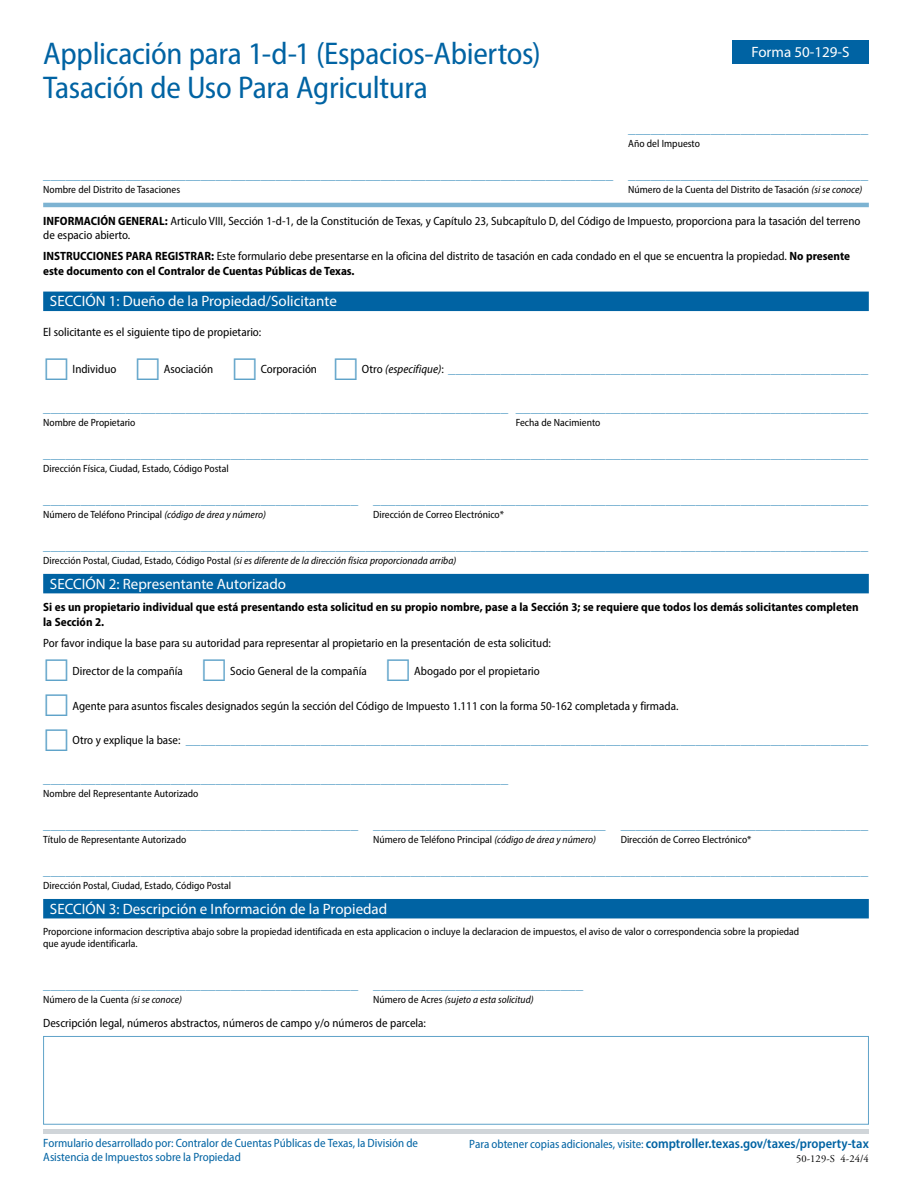
<style>
.page{position:relative;width:918px;height:1188px;background:#fff}
.page>*{position:absolute;margin:0;border:0;box-sizing:border-box;transform-origin:0 0}
.t1{font:semi-condensed 31.5px/34.5px "Myriad Pro";letter-spacing:-.01em;color:#0063a3}
.t2{font:semi-condensed 15px "Myriad Pro";color:#5fa3c9}
.t3{font:15px "Myriad Pro";color:#fff}
.t4{font:600 semi-condensed 13.5px "Myriad Pro";color:#0063a3}
.t5{font:semi-condensed 12px/14.4px "Myriad Pro";color:#000}
.t6{font:700 semi-condensed 12px/14.4px "Myriad Pro";color:#000}
.t7{font:semi-condensed 12px/14.4px "Myriad Pro";color:#0063a3}
.t8{font:semi-condensed 10.5px/12.6px "Myriad Pro";color:#000}
.t9{font:italic semi-condensed 10.5px "Myriad Pro";color:#000}
.t10{font:10.5px "Adobe Garamond Pro";letter-spacing:.01em;color:#000}
.s1{font-style:italic}
.s2{font-weight:700}
.s3{font-size:12px;color:#000}
.s4{font-style:italic;font-size:12px;color:#000}
.s5{font-style:normal}
.s6{font-weight:400;font-size:12px}
</style>
<div class="page">
<hr style="left:43px;top:203px;width:826px;height:4px;background:#7db3d2">
<div style="left:43px;top:292px;width:826px;height:19px;background:#0063a3"></div>
<div style="left:43px;top:574px;width:826px;height:19px;background:#0063a3"></div>
<div style="left:43px;top:899px;width:826px;height:19px;background:#0063a3"></div>
<div style="left:43px;top:1036px;width:826px;height:89px;border:1px solid #5fa3c9"></div>
<hr style="left:43px;top:1129px;width:826px;height:4px;background:#d0d5d9">
<div style="left:732px;top:40px;width:137px;height:24px;background:#0063a3"></div>
<h1 class="t1" style="left:43px;top:36px;width:499px">Applicación para 1-d-1 (Espacios-Abiertos)<br>Tasación de Uso Para Agricultura</h1>
<p class="t3" style="left:752px;top:43px;width:100px">Forma 50-129-S</p>
<p class="t2" style="left:628px;top:119px;width:241px">________________________________</p>
<p class="t8" style="left:628px;top:137px;width:73px">Año del Impuesto</p>
<p class="t2" style="left:43px;top:165px;width:826px">____________________________________________________________________________ ________________________________</p>
<p class="t8" style="left:43px;top:183px;width:139px">Nombre del Distrito de Tasaciones</p>
<p class="t8" style="left:628px;top:183px;width:236px">Número de la Cuenta del Distrito de Tasación <span class="s1">(si se conoce)</span></p>
<p class="t5" style="left:43px;top:213px;width:819px"><span class="s2">INFORMACIÓN GENERAL:</span> Articulo VIII, Sección 1-d-1, de la Constitución de Texas, y Capítulo 23, Subcapítulo D, del Código de Impuesto, proporciona para la tasación del terreno de espacio abierto.</p>
<p class="t5" style="left:43px;top:249px;width:808px"><span class="s2">INSTRUCCIONES PARA REGISTRAR:</span> Este formulario debe presentarse en la oficina del distrito de tasación en cada condado en el que se encuentra la propiedad. <span class="s2">No presente este documento con el Contralor de Cuentas Públicas de Texas.</span></p>
<p class="t3" style="left:50px;top:292px;width:288px">SECCIÓN 1: Dueño de la Propiedad/Solicitante</p>
<p class="t5" style="left:43px;top:324px;width:220px">El solicitante es el siguiente tipo de propietario:</p>
<p class="t5" style="left:73px;top:362px;width:45px">Individuo</p>
<p class="t5" style="left:164px;top:362px;width:51px">Asociación</p>
<p class="t5" style="left:261px;top:362px;width:58px">Corporación</p>
<p class="t2" style="left:362px;top:359px;width:508px"><span class="s3">Otro</span> <span class="s4">(especifique)</span><span class="s3">:</span> ________________________________________________________</p>
<p class="t2" style="left:43px;top:398px;width:826px">______________________________________________________________ _______________________________________________</p>
<p class="t8" style="left:43px;top:416px;width:94px">Nombre de Propietario</p>
<p class="t8" style="left:516px;top:416px;width:86px">Fecha de Nacimiento</p>
<p class="t2" style="left:43px;top:444px;width:826px">______________________________________________________________________________________________________________</p>
<p class="t8" style="left:43px;top:462px;width:187px">Dirección Física, Ciudad, Estado, Código Postal</p>
<p class="t2" style="left:43px;top:490px;width:826px">__________________________________________ __________________________________________________________________</p>
<p class="t8" style="left:43px;top:508px;width:224px">Número de Teléfono Principal <span class="s1">(código de área y número)</span></p>
<p class="t8" style="left:373px;top:508px;width:132px">Dirección de Correo Electrónico*</p>
<p class="t2" style="left:43px;top:536px;width:826px">______________________________________________________________________________________________________________</p>
<p class="t9" style="left:43px;top:554px;width:415px"><span class="s5">Dirección Postal, Ciudad, Estado, Código Postal</span> (si es diferente de la dirección física proporcionada arriba)</p>
<p class="t3" style="left:50px;top:574px;width:238px">SECCIÓN 2: Representante Autorizado</p>
<p class="t6" style="left:43px;top:600px;width:817px">Si es un propietario individual que está presentando esta solicitud en su propio nombre, pase a la Sección 3; se requiere que todos los demás solicitantes completen la Sección 2.</p>
<p class="t5" style="left:43px;top:636px;width:509px">Por favor indique la base para su autoridad para representar al propietario en la presentación de esta solicitud:</p>
<p class="t5" style="left:73px;top:663px;width:112px">Director de la compañía</p>
<p class="t5" style="left:230px;top:663px;width:138px">Socio General de la compañía</p>
<p class="t5" style="left:414px;top:663px;width:127px">Abogado por el propietario</p>
<p class="t5" style="left:73px;top:698px;width:608px">Agente para asuntos fiscales designados según la sección del Código de Impuesto 1.111 con la forma 50-162 completada y firmada.</p>
<p class="t2" style="left:73px;top:730px;width:797px"><span class="s3">Otro y explique la base:</span> ___________________________________________________________________________________________</p>
<p class="t2" style="left:43px;top:769px;width:467px">______________________________________________________________</p>
<p class="t8" style="left:43px;top:787px;width:157px">Nombre del Representante Autorizado</p>
<p class="t2" style="left:43px;top:815px;width:826px">__________________________________________ _______________________________ _________________________________</p>
<p class="t8" style="left:43px;top:833px;width:145px">Título de Representante Autorizado</p>
<p class="t8" style="left:373px;top:833px;width:224px">Número de Teléfono Principal <span class="s1">(código de área y número)</span></p>
<p class="t8" style="left:621px;top:833px;width:132px">Dirección de Correo Electrónico*</p>
<p class="t2" style="left:43px;top:861px;width:826px">______________________________________________________________________________________________________________</p>
<p class="t8" style="left:43px;top:879px;width:189px">Dirección Postal, Ciudad, Estado, Código Postal</p>
<p class="t3" style="left:50px;top:899px;width:339px">SECCIÓN 3: Descripción e Información de la Propiedad</p>
<p class="t8" style="left:43px;top:925px;width:758px">Proporcione informacion descriptiva abajo sobre la propiedad identificada en esta applicacion o incluye la declaracion de impuestos, el aviso de valor o correspondencia sobre la propiedad que ayude identificarla.</p>
<p class="t2" style="left:43px;top:975px;width:541px">__________________________________________ ____________________________</p>
<p class="t8" style="left:43px;top:993px;width:140px">Número de la Cuenta <span class="s1">(si se conoce)</span></p>
<p class="t9" style="left:373px;top:993px;width:162px"><span class="s5">Número de Acres</span> (sujeto a esta solicitud)</p>
<p class="t5" style="left:43px;top:1016px;width:384px">Descripción legal, números abstractos, números de campo y/o números de parcela:</p>
<p class="t7" style="left:43px;top:1136px;width:376px">Formulario desarrollado por: Contralor de Cuentas Públicas de Texas, la División de<br>Asistencia de Impuestos sobre la Propiedad</p>
<p class="t4" style="left:469px;top:1135px;width:401px"><span class="s6">Para obtener copias adicionales, visite:</span> comptroller.texas.gov/taxes/property-tax</p>
<p class="t10" style="left:796px;top:1152px;width:74px">50-129-S 4-24/4</p>
</div>
